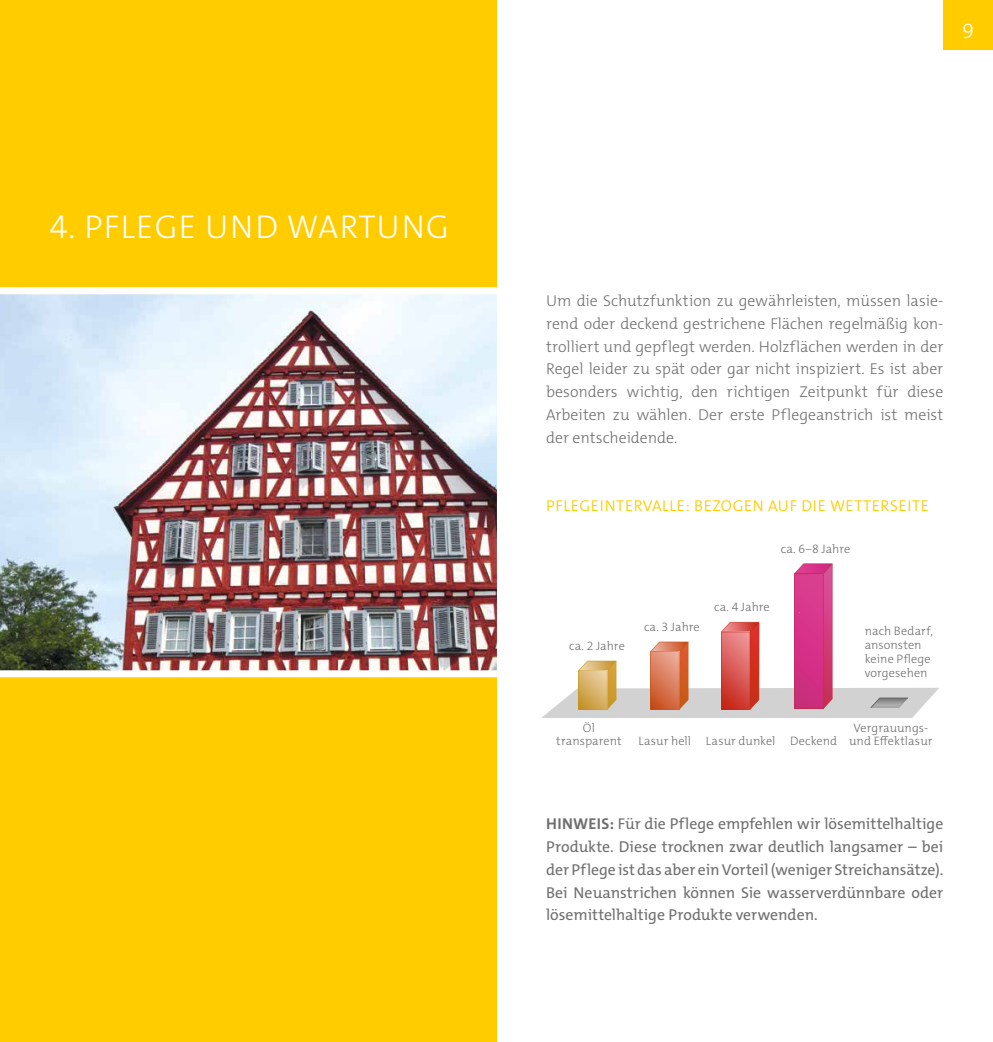
<style>
.page{position:relative;width:993px;height:1042px;background:#fff}
.page>*{position:absolute;margin:0;border:0;box-sizing:border-box;transform-origin:0 0}
.t1{font:300 33.25px "The Mix C4 s";letter-spacing:.04em;color:#fff}
.t2{font:300 21px "The Mix C4 s";color:#fff}
.t3{font:300 15.75px/22.8px "The Mix C4 s";color:#706f6f;text-align:justify}
.t4{font:15.75px/22.8px "The Mix C4 s";letter-spacing:-.005em;color:#706f6f;text-align:justify}
.t5{font:300 15.75px "The Mix C4 s";letter-spacing:.04em;color:#fc0}
.t6{font:300 12.25px/14px "The Mix C4 s";letter-spacing:.005em;color:#706f6f;text-align:center}
.s1{font-weight:700}
</style>
<div class="page">
<div style="left:943px;top:0;width:49px;height:50px;background:#fc0"></div>
<div style="left:0;top:0;width:496px;height:1042px;background:#fc0"></div>
<img style="left:0;top:287px;width:497px;height:390px">
<svg style="left:541px;top:563px;width:398px;height:155px"></svg>
<div style="left:798px;top:574px;width:29px;height:39px;background:linear-gradient(to bottom,#d94190,#d9398d)"></div>
<h1 class="t1" style="left:50px;top:205px;width:400px">4. PFLEGE UND WARTUNG</h1>
<h2 class="t2" style="left:962px;top:18px;width:13px">9</h2>
<p class="t3" style="left:546px;top:289px;width:398px">Um die Schutzfunktion zu gewährleisten, müssen lasie&shy;rend oder deckend gestrichene Flächen regelmäßig kon&shy;trolliert und gepflegt werden. Holzflächen werden in der Regel leider zu spät oder gar nicht inspiziert. Es ist aber besonders wichtig, den richtigen Zeitpunkt für diese Arbeiten zu wählen. Der erste Pflegeanstrich ist meist der entscheidende.</p>
<p class="t5" style="left:546px;top:495px;width:384px">PFLEGEINTERVALLE: BEZOGEN AUF DIE WETTERSEITE</p>
<p class="t6" style="left:780px;top:541px;width:71px">ca. 6–8 Jahre</p>
<p class="t6" style="left:569px;top:639px;width:57px">ca. 2 Jahre</p>
<p class="t6" style="left:643px;top:620px;width:57px">ca. 3 Jahre</p>
<p class="t6" style="left:713px;top:599px;width:57px">ca. 4 Jahre</p>
<p class="t6" style="left:556px;top:721px;width:67px;line-height:13.1px">Öl transparent</p>
<p class="t6" style="left:638px;top:734px;width:54px">Lasur hell</p>
<p class="t6" style="left:705px;top:734px;width:71px">Lasur dunkel</p>
<p class="t6" style="left:864px;top:623px;width:70px;text-align:left">nach Bedarf, ansonsten keine Pflege vorgesehen</p>
<p class="t6" style="left:790px;top:734px;width:48px">Deckend</p>
<p class="t6" style="left:848px;top:721px;width:85px;line-height:13.1px">Vergrauungs&shy;und Effektlasur</p>
<p class="t4" style="left:546px;top:813px;width:398px"><span class="s1">HINWEIS:</span> Für die Pflege empfehlen wir lösemittelhaltige Produkte. Diese trocknen zwar deutlich langsamer – bei der Pflege ist das aber ein Vorteil (weniger Streichansätze).<br>Bei Neuanstrichen können Sie wasserverdünnbare oder lösemittelhaltige Produkte verwenden.</p>
</div>
